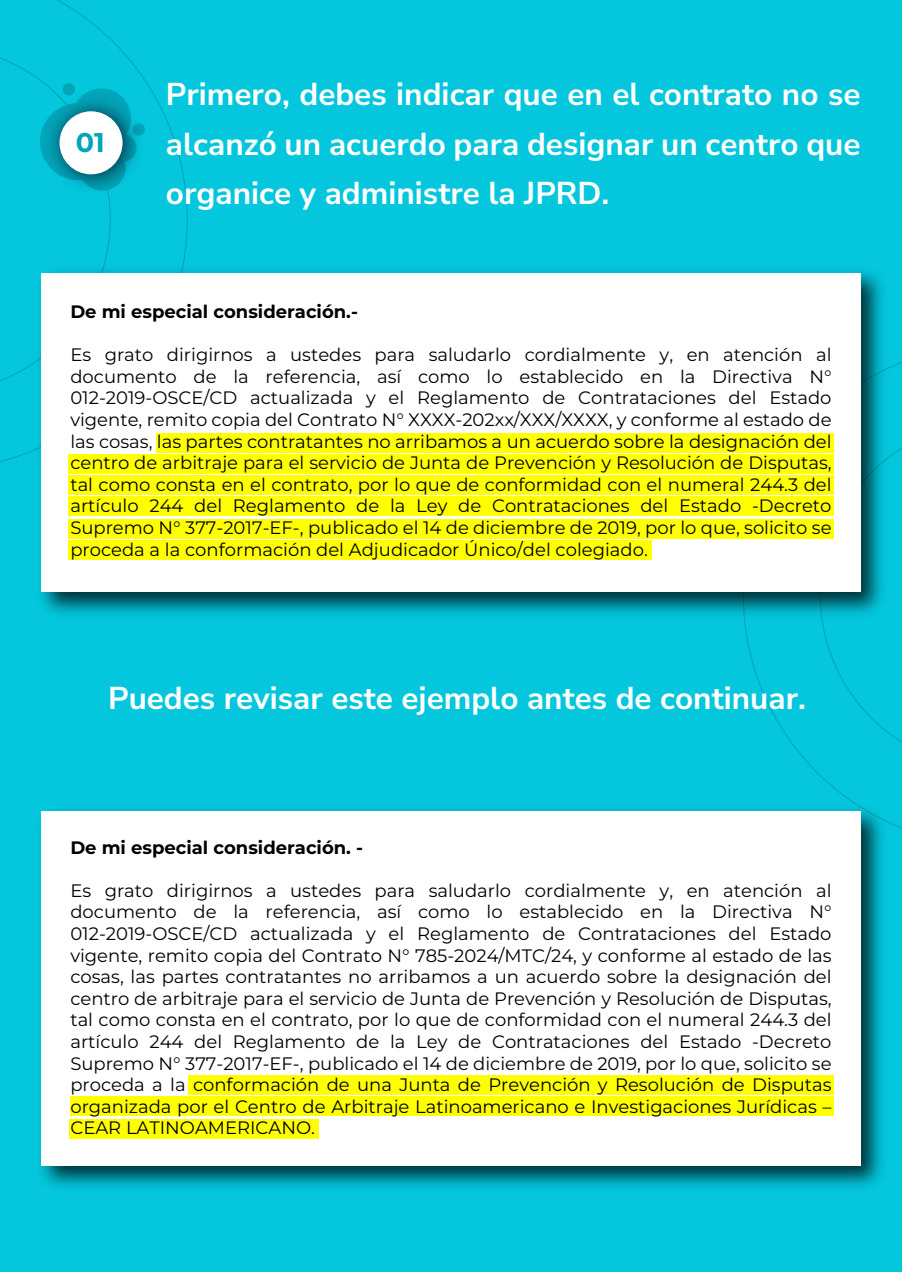
<style>
.page{position:relative;width:902px;height:1272px;background:#04c7de}
.page>*{position:absolute;margin:0;border:0;box-sizing:border-box;transform-origin:0 0}
.t1{font:200 31.5px/49.5px "Nunito Sans 12 pt";color:#fff;text-align:justify}
.t2{font:700 27px "Montserrat";color:#03a5b9}
.t3{font:18px/21.6px "Montserrat";color:#000;text-align:justify}
.t4{font:700 18px "Montserrat";color:#000}
</style>
<div class="page">
<svg style="left:0;top:0;width:188px;height:462px"></svg>
<svg style="left:744px;top:362px;width:158px;height:467px"></svg>
<img style="left:29px;top:259px;width:864px;height:366px">
<div style="left:41px;top:273px;width:819px;height:318px;background:#fff"></div>
<div style="left:63px;top:83px;width:12px;height:13px;background:#03a5b9;border-radius:50%"></div>
<img style="left:37px;top:87px;width:115px;height:115px">
<div style="left:60px;top:111px;width:63px;height:63px;background:#fff;border-radius:50%"></div>
<img style="left:40px;top:798px;width:853px;height:390px">
<div style="left:41px;top:811px;width:819px;height:354px;background:#fff"></div>
<div style="left:188px;top:1075px;width:645px;height:20px;background:#ff0"></div>
<div style="left:70px;top:1096px;width:763px;height:20px;background:#ff0"></div>
<div style="left:70px;top:1119px;width:249px;height:19px;background:#ff0"></div>
<div style="left:156px;top:433px;width:677px;height:20px;background:#ff0"></div>
<div style="left:68px;top:454px;width:765px;height:20px;background:#ff0"></div>
<div style="left:68px;top:475px;width:765px;height:20px;background:#ff0"></div>
<div style="left:68px;top:496px;width:765px;height:20px;background:#ff0"></div>
<div style="left:68px;top:519px;width:765px;height:19px;background:#ff0"></div>
<div style="left:68px;top:540px;width:584px;height:19px;background:#ff0"></div>
<h2 class="t2" style="left:76px;top:123px;width:30px">01</h2>
<h1 class="t1" style="left:166px;top:68px;width:696px">Primero, debes indicar que en el contrato no se alcanzó un acuerdo para designar un centro que organice y administre la JPRD.</h1>
<p class="t4" style="left:70px;top:299px;width:289px">De mi especial consideración.-</p>
<p class="t3" style="left:70px;top:343px;width:763px">Es grato dirigirnos a ustedes para saludarlo cordialmente y, en atención al documento de la referencia, así como lo establecido en la Directiva N° 012-2019-OSCE/CD actualizada y el Reglamento de Contrataciones del Estado vigente, remito copia del Contrato N° XXXX-202xx/XXX/XXXX, y conforme al estado de las cosas, las partes contratantes no arribamos a un acuerdo sobre la designación del centro de arbitraje para el servicio de Junta de Prevención y Resolución de Disputas, tal como consta en el contrato, por lo que de conformidad con el numeral 244.3 del artículo 244 del Reglamento de la Ley de Contrataciones del Estado -Decreto Supremo N° 377-2017-EF-, publicado el 14 de diciembre de 2019, por lo que, solicito se proceda a la conformación del Adjudicador Único/del colegiado.</p>
<h1 class="t1" style="left:108px;top:672px;width:699px">Puedes revisar este ejemplo antes de continuar.</h1>
<p class="t4" style="left:70px;top:834px;width:294px">De mi especial consideración. -</p>
<p class="t3" style="left:70px;top:879px;width:763px">Es grato dirigirnos a ustedes para saludarlo cordialmente y, en atención al documento de la referencia, así como lo establecido en la Directiva N° 012-2019-OSCE/CD actualizada y el Reglamento de Contrataciones del Estado vigente, remito copia del Contrato N° 785-2024/MTC/24, y conforme al estado de las cosas, las partes contratantes no arribamos a un acuerdo sobre la designación del centro de arbitraje para el servicio de Junta de Prevención y Resolución de Disputas, tal como consta en el contrato, por lo que de conformidad con el numeral 244.3 del artículo 244 del Reglamento de la Ley de Contrataciones del Estado -Decreto Supremo N° 377-2017-EF-, publicado el 14 de diciembre de 2019, por lo que, solicito se proceda a la conformación de una Junta de Prevención y Resolución de Disputas organizada por el Centro de Arbitraje Latinoamericano e Investigaciones Jurídicas – CEAR LATINOAMERICANO.</p>
</div>
